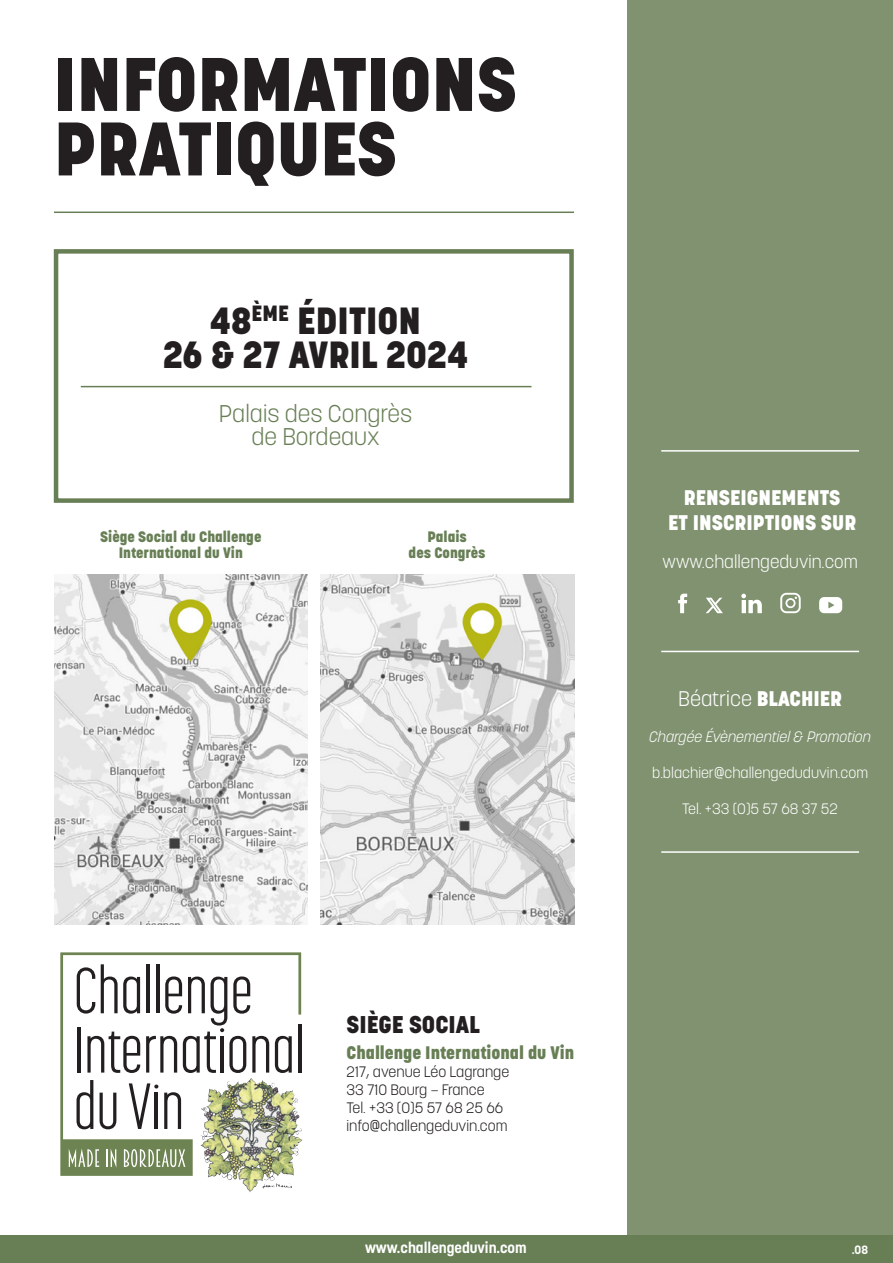
<style>
.page{position:relative;width:893px;height:1263px;background:#fff}
.page>*{position:absolute;margin:0;border:0;box-sizing:border-box;transform-origin:0 0}
.t1{font:800 75px "Korolev";color:#231f20}
.t2{font:800 37.5px "Korolev";color:#231f20}
.t3{font:300 24px "Korolev";color:#687f56}
.t4{font:800 24px "Korolev";color:#231f20}
.t5{font:800 21px "Korolev";color:#fff}
.t6{font:300 21px "Korolev";color:#fff}
.t7{font:800 18px "Korolev";color:#687f56}
.t8{font:300 18px "Korolev";color:#fff}
.t9{font:300 15px "Korolev";color:#231f20}
.t10{font:800 15px "Korolev";color:#687f56}
.t11{font:300 15px "Korolev";color:#fff}
.t12{font:italic 300 15px "Korolev";color:#fff}
.t13{font:700 15px "Korolev";color:#fff}
.t14{font:700 12px "Korolev";color:#fff}
.s1{font-weight:800}
</style>
<div class="page">
<div style="left:627px;top:0;width:266px;height:1249px;background:#80926f"></div>
<img style="left:54px;top:575px;width:254px;height:349px">
<img style="left:320px;top:575px;width:254px;height:349px">
<div style="left:0;top:1235px;width:893px;height:28px;background:#687f56"></div>
<img style="left:262px;top:1183px;width:30px;height:6px">
<svg style="left:60px;top:952px;width:241px;height:224px"></svg>
<svg style="left:69px;top:1148px;width:30px;height:19px"></svg>
<svg style="left:106px;top:1148px;width:10px;height:20px"></svg>
<svg style="left:124px;top:1148px;width:61px;height:19px"></svg>
<hr style="left:661px;top:851px;width:198px;height:2px;background:#fff">
<hr style="left:661px;top:651px;width:198px;height:1px;background:#fff">
<hr style="left:661px;top:450px;width:198px;height:2px;background:#fff">
<hr style="left:54px;top:212px;width:520px;height:1px;background:#687f56">
<div style="left:54px;top:249px;width:520px;height:254px;border:4px solid #687f56"></div>
<hr style="left:81px;top:386px;width:450px;height:1px;background:#687f56">
<svg style="left:678px;top:594px;width:9px;height:19px"></svg>
<svg style="left:706px;top:598px;width:17px;height:15px"></svg>
<svg style="left:741px;top:594px;width:21px;height:19px"></svg>
<svg style="left:780px;top:593px;width:21px;height:20px"></svg>
<svg style="left:819px;top:597px;width:23px;height:16px"></svg>
<p class="t1" style="left:54px;top:37px;width:464px">INFORMATIONS</p>
<p class="t1" style="left:54px;top:102px;width:344px">PRATIQUES</p>
<p class="t2" style="left:210px;top:297px;width:212px">48<sup>ÈME</sup> ÉDITION</p>
<p class="t2" style="left:163px;top:332px;width:307px">26 &amp; 27 AVRIL 2024</p>
<p class="t3" style="left:219px;top:399px;width:195px">Palais des Congrès</p>
<p class="t3" style="left:251px;top:421px;width:130px">de Bordeaux</p>
<p class="t10" style="left:100px;top:527px;width:163px">Siège Social du Challenge</p>
<p class="t10" style="left:119px;top:543px;width:126px">International du Vin</p>
<p class="t10" style="left:427px;top:527px;width:41px">Palais</p>
<p class="t10" style="left:409px;top:543px;width:78px">des Congrès</p>
<p class="t5" style="left:684px;top:485px;width:158px">RENSEIGNEMENTS</p>
<p class="t5" style="left:668px;top:510px;width:190px">ET INSCRIPTIONS SUR</p>
<p class="t8" style="left:662px;top:551px;width:197px">www.challengeduvin.com</p>
<p class="t6" style="left:678px;top:685px;width:165px">Béatrice <span class="s1">BLACHIER</span></p>
<p class="t12" style="left:649px;top:727px;width:223px">Chargée Évènementiel &amp; Promotion</p>
<p class="t11" style="left:652px;top:763px;width:217px">b.blachier@challengeduduvin.com</p>
<p class="t11" style="left:682px;top:799px;width:157px">Tel. +33 (0)5 57 68 37 52</p>
<p class="t4" style="left:347px;top:1010px;width:135px">SIÈGE SOCIAL</p>
<p class="t7" style="left:347px;top:1041px;width:229px">Challenge International du Vin</p>
<p class="t9" style="left:347px;top:1062px;width:164px">217, avenue Léo Lagrange</p>
<p class="t9" style="left:347px;top:1080px;width:140px">33 710 Bourg – France</p>
<p class="t9" style="left:347px;top:1098px;width:158px">Tel. +33 (0)5 57 68 25 66</p>
<p class="t9" style="left:347px;top:1116px;width:162px">info@challengeduvin.com</p>
<p class="t13" style="left:365px;top:1238px;width:163px">www.challengeduvin.com</p>
<p class="t14" style="left:852px;top:1242px;width:18px">.08</p>
</div>
